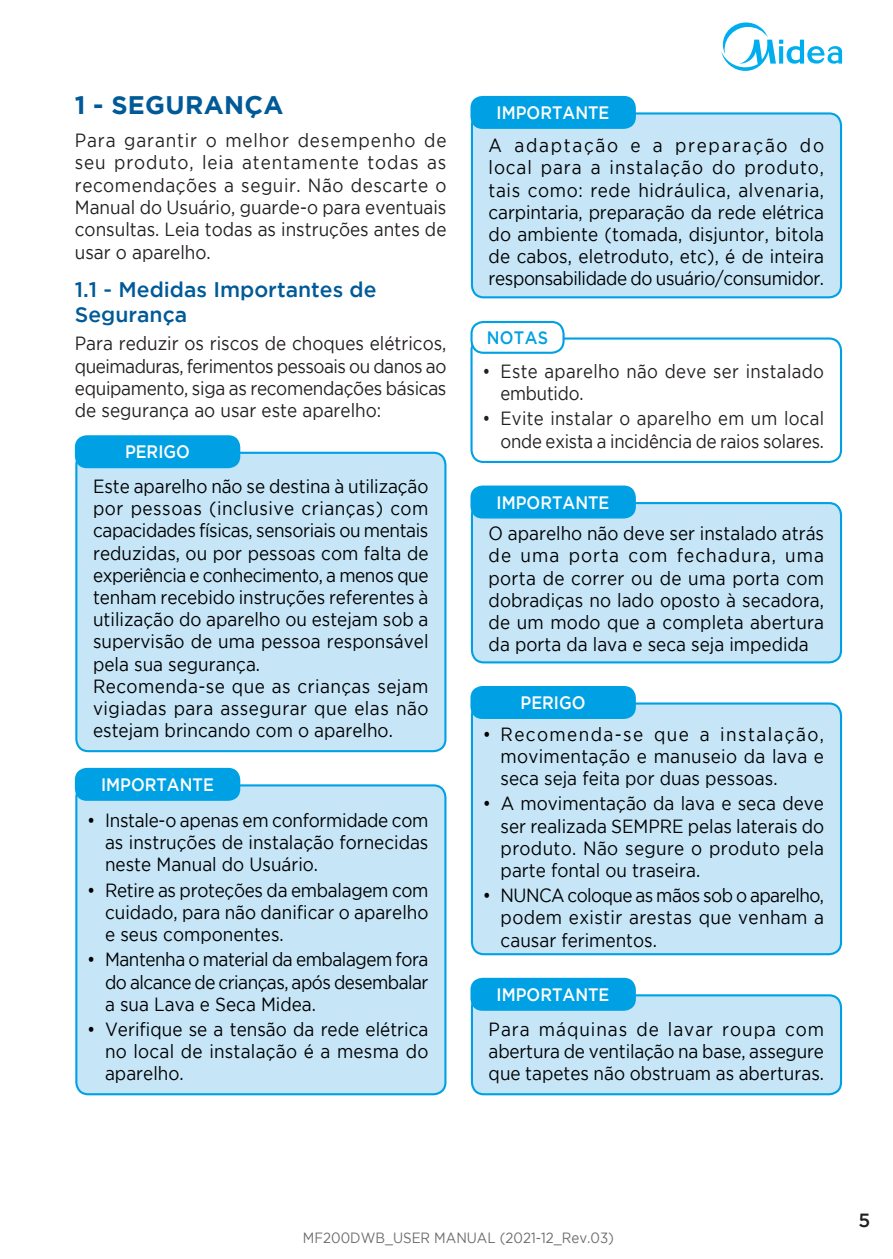
<style>
.page{position:relative;width:893px;height:1259px;background:#fff}
.page>*{position:absolute;margin:0;border:0;box-sizing:border-box;transform-origin:0 0}
.t1{font:700 25.5px "Gotham";letter-spacing:.015em;color:#015a98}
.t2{font:500 21px/25.5px "Gotham";color:#015a98}
.t3{font:18.9px/22.2px "Gotham";color:#000;text-align:justify;scale:.9 1}
.t4{font:18.9px/22.5px "Gotham";color:#231f20;text-align:justify;scale:.9 1}
.t5{font:18.9px/22.2px "Gotham";color:#231f20;text-align:right;scale:.88 1}
.t6{font:18.9px/22.2px "Gotham";letter-spacing:.02em;color:#231f20;scale:.88 1}
.t7{font:500 18.9px "Gotham";color:#231f20}
.t8{font:500 18px "Gotham";color:#fff;scale:.9 1}
.t9{font:500 18px "Gotham";letter-spacing:.015em;color:#00a1e4;scale:.9 1}
.t10{font:14.7px "Gotham";color:#6c6d70;scale:.9 1}
</style>
<div class="page">
<svg style="left:721px;top:22px;width:121px;height:49px"></svg>
<div style="left:472px;top:995px;width:369px;height:99px;background:#c6e6f8;border-radius:12px"></div>
<div style="left:471px;top:994px;width:371px;height:101px;border:2px solid #00a1e4;border-radius:12px"></div>
<div style="left:470px;top:977px;width:166px;height:33px;background:#00a1e4;border-radius:12px"></div>
<div style="left:76px;top:785px;width:369px;height:309px;background:#c6e6f8;border-radius:12px"></div>
<div style="left:75px;top:784px;width:371px;height:311px;border:2px solid #00a1e4;border-radius:12px"></div>
<div style="left:75px;top:768px;width:165px;height:33px;background:#00a1e4;border-radius:12px"></div>
<div style="left:76px;top:453px;width:369px;height:298px;background:#c6e6f8;border-radius:12px"></div>
<div style="left:75px;top:452px;width:371px;height:300px;border:2px solid #00a1e4;border-radius:12px"></div>
<div style="left:75px;top:435px;width:165px;height:33px;background:#00a1e4;border-radius:12px"></div>
<div style="left:472px;top:113px;width:369px;height:184px;background:#c6e6f8;border-radius:12px"></div>
<div style="left:471px;top:112px;width:371px;height:186px;border:2px solid #00a1e4;border-radius:12px"></div>
<div style="left:470px;top:96px;width:166px;height:33px;background:#00a1e4;border-radius:12px"></div>
<div style="left:470px;top:337px;width:372px;height:126px;border:2px solid #00a1e4;border-radius:12px"></div>
<div style="left:471px;top:322px;width:93px;height:31px;background:#fff;border-radius:12px"></div>
<div style="left:470px;top:321px;width:95px;height:33px;border:2px solid #00a1e4;border-radius:12px"></div>
<div style="left:472px;top:503px;width:369px;height:159px;background:#c6e6f8;border-radius:12px"></div>
<div style="left:471px;top:502px;width:371px;height:161px;border:2px solid #00a1e4;border-radius:12px"></div>
<div style="left:470px;top:485px;width:166px;height:33px;background:#00a1e4;border-radius:12px"></div>
<div style="left:472px;top:703px;width:369px;height:251px;background:#c6e6f8;border-radius:12px"></div>
<div style="left:471px;top:702px;width:371px;height:253px;border:2px solid #00a1e4;border-radius:12px"></div>
<div style="left:470px;top:686px;width:166px;height:33px;background:#00a1e4;border-radius:12px"></div>
<h1 class="t1" style="left:75px;top:96px;width:210px">1 - SEGURANÇA</h1>
<p class="t4" style="left:75px;top:131px;width:414px">Para garantir o melhor desempenho de seu produto, leia atentamente todas as recomendações a seguir. Não descarte o Manual do Usuário, guarde-o para eventuais consultas. Leia todas as instruções antes de usar o aparelho.</p>
<p class="t2" style="left:75px;top:278px;width:303px">1.1 - Medidas Importantes de<br>Segurança</p>
<p class="t4" style="left:75px;top:334px;width:414px">Para reduzir os riscos de choques elétricos, queimaduras, ferimentos pessoais ou danos ao equipamento, siga as recomendações básicas de segurança ao usar este aparelho:</p>
<p class="t8" style="left:125px;top:445px;width:74px">PERIGO</p>
<p class="t3" style="left:93px;top:476px;width:374px;text-align:left">Este aparelho não se destina à utilização por pessoas (inclusive crianças) com capacidades físicas, sensoriais ou mentais reduzidas, ou por pessoas com falta de experiência e conhecimento, a menos que tenham recebido instruções referentes à utilização do aparelho ou estejam sob a supervisão de uma pessoa responsável pela sua segurança.<br>Recomenda-se que as crianças sejam vigiadas para assegurar que elas não estejam brincando com o aparelho.</p>
<p class="t8" style="left:101px;top:777px;width:127px">IMPORTANTE</p>
<p class="t3" style="left:105px;top:810px;width:361px;text-indent:-18px">• Instale-o apenas em conformidade com as instruções de instalação fornecidas neste Manual do Usuário.</p>
<p class="t3" style="left:105px;top:880px;width:361px;text-indent:-18px">• Retire as proteções da embalagem com cuidado, para não danificar o aparelho e seus componentes.</p>
<p class="t3" style="left:105px;top:949px;width:361px;text-indent:-18px">• Mantenha o material da embalagem fora do alcance de crianças, após desembalar a sua Lava e Seca Midea.</p>
<p class="t3" style="left:105px;top:1019px;width:361px;text-indent:-18px">• Verifique se a tensão da rede elétrica no local de instalação é a mesma do aparelho.</p>
<p class="t8" style="left:497px;top:106px;width:127px">IMPORTANTE</p>
<p class="t3" style="left:489px;top:136px;width:374px">A adaptação e a preparação do local para a instalação do produto, tais como: rede hidráulica, alvenaria, carpintaria, preparação da rede elétrica do ambiente (tomada, disjuntor, bitola de cabos, eletroduto, etc), é de inteira responsabilidade do usuário/consumidor.</p>
<p class="t9" style="left:487px;top:331px;width:69px">NOTAS</p>
<p class="t6" style="left:500px;top:361px;width:369px;text-indent:-18px">• Este aparelho não deve ser instalado embutido.</p>
<p class="t5" style="left:482px;top:409px;width:390px">• Evite instalar o aparelho em um local onde exista a incidência de raios solares.</p>
<p class="t8" style="left:497px;top:495px;width:127px">IMPORTANTE</p>
<p class="t3" style="left:489px;top:524px;width:374px">O aparelho não deve ser instalado atrás de uma porta com fechadura, uma porta de correr ou de uma porta com dobradiças no lado oposto à secadora, de um modo que a completa abertura da porta da lava e seca seja impedida</p>
<p class="t8" style="left:521px;top:696px;width:74px">PERIGO</p>
<p class="t3" style="left:501px;top:724px;width:361px;text-indent:-18px">• Recomenda-se que a instalação, movimentação e manuseio da lava e seca seja feita por duas pessoas.</p>
<p class="t3" style="left:501px;top:794px;width:361px;text-indent:-18px">• A movimentação da lava e seca deve ser realizada SEMPRE pelas laterais do produto. Não segure o produto pela parte fontal ou traseira.</p>
<p class="t3" style="left:501px;top:885px;width:361px;text-indent:-18px">• NUNCA coloque as mãos sob o aparelho, podem existir arestas que venham a causar ferimentos.</p>
<p class="t8" style="left:497px;top:987px;width:127px">IMPORTANTE</p>
<p class="t3" style="left:489px;top:1019px;width:374px">Para máquinas de lavar roupa com abertura de ventilação na base, assegure que tapetes não obstruam as aberturas.</p>
<p class="t10" style="left:303px;top:1232px;width:347px">MF200DWB_USER MANUAL (2021-12_Rev.03)</p>
<p class="t7" style="left:858px;top:1213px;width:13px">5</p>
</div>
